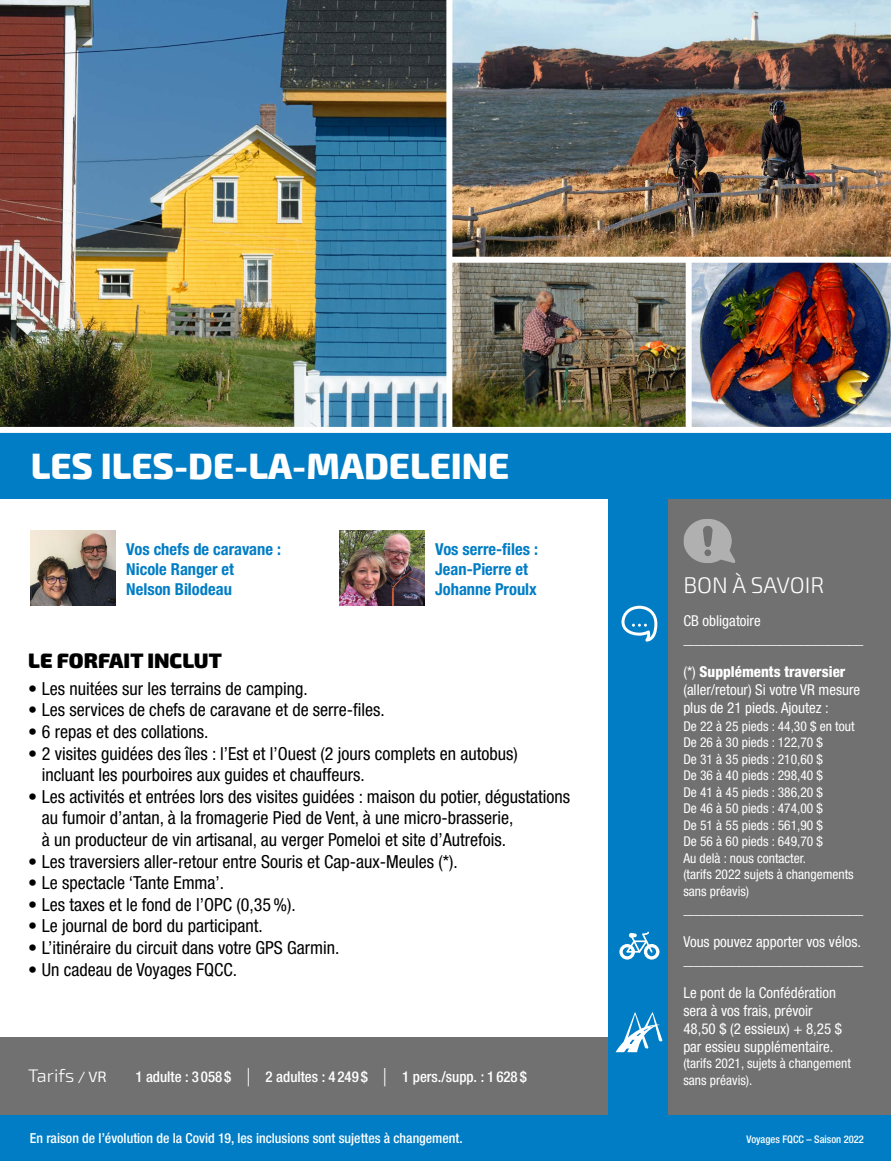
<style>
.page{position:relative;width:891px;height:1161px;background:#fff}
.page>*{position:absolute;margin:0;border:0;box-sizing:border-box;transform-origin:0 0}
.t1{font:800 36px "Exo 2";color:#fff}
.t2{font:300 22.5px "Exo 2";color:#fff}
.t3{font:900 21px "Exo 2";color:#000}
.t4{font:300 18.3px "Exo 2";color:#fff}
.t5{font:condensed 18px/21.6px "Helvetica Neue";color:#000}
.t6{font:700 condensed 16.5px/19.8px "Helvetica Neue";color:#007dc5}
.t7{font:condensed 15px/18px "Helvetica Neue";color:#fff}
.t8{font:700 condensed 15px "Helvetica Neue";color:#fff}
.t9{font:500 condensed 14.85px "Helvetica Neue";color:#fff}
.t10{font:500 condensed 13.8px "Helvetica Neue";color:#fff}
.t11{font:condensed 13.5px/16.5px "Helvetica Neue";color:#fff}
.t12{font:500 condensed 10.5px "Helvetica Neue";color:#fff}
.s1{font-weight:800}
.s2{font-weight:100;font-size:24.9px}
.s3{font-weight:400;font-size:14.85px}
</style>
<div class="page">
<img style="left:452px;top:0;width:439px;height:257px">
<div style="left:668px;top:498px;width:223px;height:663px;background:#717171"></div>
<div style="left:0;top:1037px;width:609px;height:124px;background:#717171"></div>
<div style="left:609px;top:494px;width:59px;height:667px;background:#007dc5"></div>
<div style="left:0;top:1115px;width:891px;height:46px;background:#007dc5"></div>
<svg style="left:616px;top:1012px;width:47px;height:40px"></svg>
<svg style="left:619px;top:932px;width:40px;height:28px"></svg>
<svg style="left:683px;top:519px;width:52px;height:44px"></svg>
<img style="left:452px;top:263px;width:234px;height:164px">
<img style="left:0;top:0;width:446px;height:427px">
<img style="left:692px;top:263px;width:199px;height:164px">
<div style="left:0;top:430px;width:891px;height:68px;background:#007dc5"></div>
<div style="left:0;top:427px;width:891px;height:6px;background:#fff"></div>
<img style="left:31px;top:531px;width:85px;height:75px">
<img style="left:339px;top:531px;width:85px;height:75px">
<svg style="left:622px;top:606px;width:35px;height:36px"></svg>
<h1 class="t1" style="left:31px;top:445px;width:480px">LES ILES-DE-LA-MADELEINE</h1>
<p class="t6" style="left:126px;top:539px;width:156px">Vos chefs de caravane :<br>Nicole Ranger et<br>Nelson Bilodeau</p>
<p class="t6" style="left:435px;top:539px;width:104px">Vos serre-files :<br>Jean-Pierre et<br>Johanne Proulx</p>
<p class="t2" style="left:683px;top:572px;width:143px">BON À SAVOIR</p>
<p class="t7" style="left:683px;top:612px;width:79px">CB obligatoire</p>
<p class="t8" style="left:683px;top:630px;width:181px">__________________________</p>
<p class="t7" style="left:683px;top:663px;width:178px">(*) <span class="s1">Suppléments traversier </span>(aller/retour) Si votre VR mesure plus de 21 pieds. Ajoutez :</p>
<p class="t11" style="left:683px;top:718px;width:173px">De 22 à 25 pieds : 44,30 $ en tout<br>De 26 à 30 pieds : 122,70 $<br>De 31 à 35 pieds : 210,60 $<br>De 36 à 40 pieds : 298,40 $<br>De 41 à 45 pieds : 386,20 $<br>De 46 à 50 pieds : 474,00 $<br>De 51 à 55 pieds : 561,90 $<br>De 56 à 60 pieds : 649,70 $<br>Au delà : nous contacter.<br>(tarifs 2022 sujets à changements sans préavis)</p>
<p class="t8" style="left:683px;top:900px;width:181px">__________________________</p>
<p class="t7" style="left:683px;top:933px;width:179px">Vous pouvez apporter vos vélos.</p>
<p class="t8" style="left:683px;top:951px;width:181px">__________________________</p>
<p class="t7" style="left:683px;top:984px;width:160px">Le pont de la Confédération sera à vos frais, prévoir<br>48,50 $ (2 essieux) + 8,25 $ par essieu supplémentaire.</p>
<p class="t11" style="left:683px;top:1055px;width:169px">(tarifs 2021, sujets à changement</p>
<p class="t3" style="left:28px;top:648px;width:195px">LE FORFAIT INCLUT</p>
<p class="t5" style="left:28px;top:678px;width:281px">• Les nuitées sur les terrains de camping.</p>
<p class="t5" style="left:28px;top:699px;width:358px">• Les services de chefs de caravane et de serre-files.</p>
<p class="t5" style="left:28px;top:721px;width:182px">• 6 repas et des collations.</p>
<p class="t5" style="left:42px;top:742px;width:477px;text-indent:-14px">• 2 visites guidées des îles : l’Est et l’Ouest (2 jours complets en autobus) incluant les pourboires aux guides et chauffeurs.</p>
<p class="t5" style="left:42px;top:786px;width:530px;text-indent:-14px">• Les activités et entrées lors des visites guidées : maison du potier, dégustations au fumoir d’antan, à la fromagerie Pied de Vent, à une micro-brasserie,<br>à un producteur de vin artisanal, au verger Pomeloi et site d’Autrefois.</p>
<p class="t5" style="left:28px;top:850px;width:431px">• Les traversiers aller-retour entre Souris et Cap-aux-Meules (*).</p>
<p class="t5" style="left:28px;top:872px;width:197px">• Le spectacle ‘Tante Emma’.</p>
<p class="t5" style="left:28px;top:894px;width:269px">• Les taxes et le fond de l’OPC (0,35%).</p>
<p class="t5" style="left:28px;top:915px;width:236px">• Le journal de bord du participant.</p>
<p class="t5" style="left:28px;top:937px;width:313px">• L’itinéraire du circuit dans votre GPS Garmin.</p>
<p class="t5" style="left:28px;top:958px;width:210px">• Un cadeau de Voyages FQCC.</p>
<p class="t9" style="left:135px;top:1068px;width:117px">1 adulte : 3 058 $ <span class="s2">|</span></p>
<p class="t11" style="left:683px;top:1072px;width:71px">sans préavis).</p>
<p class="t9" style="left:266px;top:1068px;width:124px">2 adultes : 4 249 $ <span class="s2">|</span></p>
<p class="t4" style="left:28px;top:1065px;width:80px">Tarifs <span class="s3">/ VR</span></p>
<p class="t9" style="left:402px;top:1068px;width:126px">1 pers./supp. : 1 628 $</p>
<p class="t10" style="left:30px;top:1130px;width:434px">En raison de l’évolution de la Covid 19, les inclusions sont sujettes à changement.</p>
<p class="t12" style="left:747px;top:1133px;width:119px">Voyages FQCC – Saison 2022</p>
</div>
